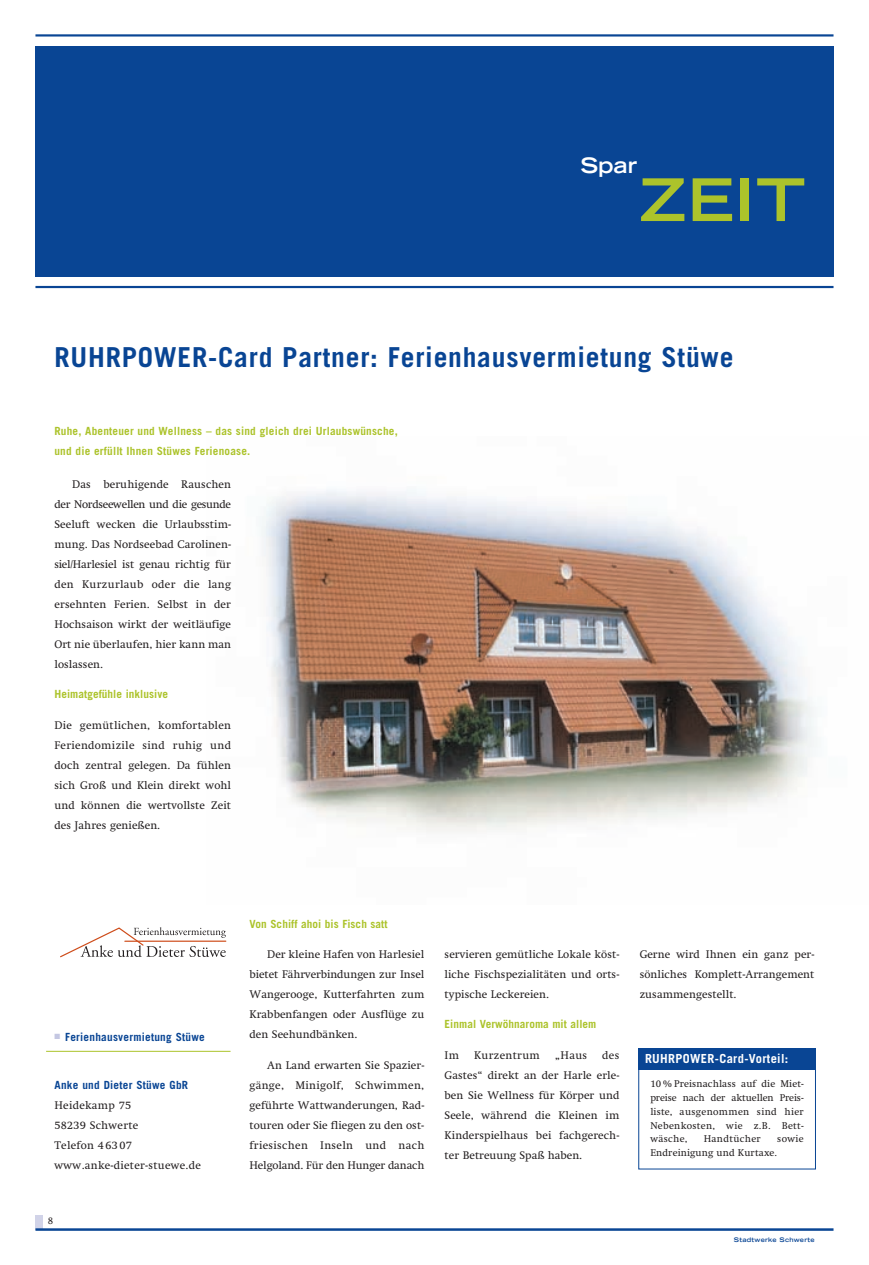
<style>
.page{position:relative;width:869px;height:1265px;background:#fff}
.page>*{position:absolute;margin:0;border:0;box-sizing:border-box;transform-origin:0 0}
.t1{font:700 expanded 58.75px "Trade Gothic LT Std";color:#acc32b}
.t2{font:700 27.5px "Trade Gothic";letter-spacing:.03em;color:#094594}
.t3{font:700 expanded 21.25px "Trade Gothic LT Std";color:#fff}
.t4{font:700 12.5px "Trade Gothic";letter-spacing:.03em;color:#fff}
.t5{font:11.25px/20px "Swift Com";letter-spacing:.005em;color:#231f20;text-align:justify}
.t6{font:700 11.25px/20px "Trade Gothic";letter-spacing:.015em;color:#acc32b}
.t7{font:700 11.25px "Trade Gothic";letter-spacing:.02em;color:#094594}
.t8{font:11.25px "Swift Com";letter-spacing:.025em;color:#231f20}
.t9{font:10px/13.8px "Swift Com";letter-spacing:.025em;color:#231f20;text-align:justify}
.t10{font:700 expanded 6.25px "Trade Gothic LT Std";letter-spacing:.035em;color:#094594}
</style>
<div class="page">
<hr style="left:35px;top:34px;width:798px;height:3px;background:#094594">
<hr style="left:35px;top:286px;width:798px;height:2px;background:#094594">
<div style="left:35px;top:46px;width:798px;height:230px;background:#094594"></div>
<div style="left:35px;top:1215px;width:8px;height:15px;background:#d1d3e8"></div>
<hr style="left:35px;top:1228px;width:798px;height:3px;background:#094594">
<img style="left:260px;top:490px;width:557px;height:342px">
<hr style="left:46px;top:1051px;width:184px;height:1px;background:#acc32b">
<div style="left:638px;top:1049px;width:177px;height:21px;background:#094594"></div>
<svg style="left:60px;top:927px;width:166px;height:31px"></svg>
<h3 class="t3" style="left:580px;top:157px;width:58px">Spar</h3>
<h1 class="t1" style="left:639px;top:178px;width:167px">ZEIT</h1>
<h2 class="t2" style="left:54px;top:347px;width:680px">RUHRPOWER-Card Partner: Ferienhausvermietung Stüwe</h2>
<p class="t6" style="left:54px;top:422px;width:345px">Ruhe, Abenteuer und Wellness – das sind gleich drei Urlaubswünsche, und die erfüllt Ihnen Stüwes Ferienoase.</p>
<p class="t5" style="left:54px;top:474px;width:178px;text-indent:18px">Das beruhigende Rauschen der Nordseewellen und die gesunde Seeluft wecken die Urlaubsstim&shy;mung. Das Nordseebad Carolinen&shy;siel/Harlesiel ist genau richtig für den Kurzurlaub oder die lang ersehnten Ferien. Selbst in der Hochsaison wirkt der weitläufige Ort nie überlaufen, hier kann man loslassen.</p>
<p class="t6" style="left:54px;top:685px;width:115px">Heimatgefühle inklusive</p>
<p class="t5" style="left:54px;top:715px;width:178px">Die gemütlichen, komfortablen Feriendomizile sind ruhig und doch zentral gelegen. Da fühlen sich Groß und Klein direkt wohl und können die wertvollste Zeit des Jahres genießen.</p>
<p class="t7" style="left:54px;top:1033px;width:152px"><sup>■</sup> Ferienhausvermietung Stüwe</p>
<p class="t7" style="left:54px;top:1081px;width:135px">Anke und Dieter Stüwe GbR</p>
<p class="t5" style="left:54px;top:1096px;width:148px;text-align:left">Heidekamp 75<br>58239 Schwerte<br>Telefon 46307 www.anke-dieter-stuewe.de</p>
<p class="t9" style="left:48px;top:1214px;width:7px">8</p>
<p class="t6" style="left:249px;top:915px;width:139px">Von Schiff ahoi bis Fisch satt</p>
<p class="t5" style="left:249px;top:945px;width:176px;text-indent:18px">Der kleine Hafen von Harlesiel bietet Fährverbindungen zur Insel Wangerooge, Kutterfahrten zum Krabbenfangen oder Ausflüge zu den Seehundbänken.</p>
<p class="t5" style="left:249px;top:1055px;width:176px;text-indent:18px">An Land erwarten Sie Spazier&shy;gänge, Minigolf, Schwimmen, geführte Wattwanderungen, Rad&shy;touren oder Sie fliegen zu den ost&shy;friesischen Inseln und nach Helgoland. Für den Hunger danach</p>
<p class="t5" style="left:444px;top:944px;width:176px">servieren gemütliche Lokale köst&shy;liche Fischspezialitäten und orts&shy;typische Leckereien.</p>
<p class="t6" style="left:444px;top:1015px;width:153px">Einmal Verwöhnaroma mit allem</p>
<p class="t5" style="left:444px;top:1045px;width:16px">Im</p>
<p class="t8" style="left:474px;top:1048px;width:67px">Kurzentrum</p>
<p class="t5" style="left:554px;top:1045px;width:34px">„Haus</p>
<p class="t5" style="left:444px;top:1045px;width:176px;text-indent:157px">des Gastes“ direkt an der Harle erle&shy;ben Sie Wellness für Körper und Seele, während die Kleinen im Kinderspielhaus bei fachgerech&shy;ter Betreuung Spaß haben.</p>
<p class="t5" style="left:639px;top:944px;width:176px">Gerne wird Ihnen ein ganz per&shy;sönliches Komplett-Arrangement zusammengestellt.</p>
<p class="t4" style="left:644px;top:1054px;width:145px">RUHRPOWER-Card-Vorteil:</p>
<p class="t9" style="left:650px;top:1077px;width:155px">10 % Preisnachlass auf die Miet&shy;preise nach der aktuellen Preis&shy;liste, ausgenommen sind hier Nebenkosten, wie z.B. Bett&shy;wäsche,</p>
<p class="t9" style="left:703px;top:1132px;width:59px">Handtücher</p>
<p class="t9" style="left:650px;top:1132px;width:155px;text-indent:127px">sowie<br>Endreinigung und Kurtaxe.</p>
<p class="t10" style="left:733px;top:1238px;width:82px">Stadtwerke Schwerte</p>
</div>
